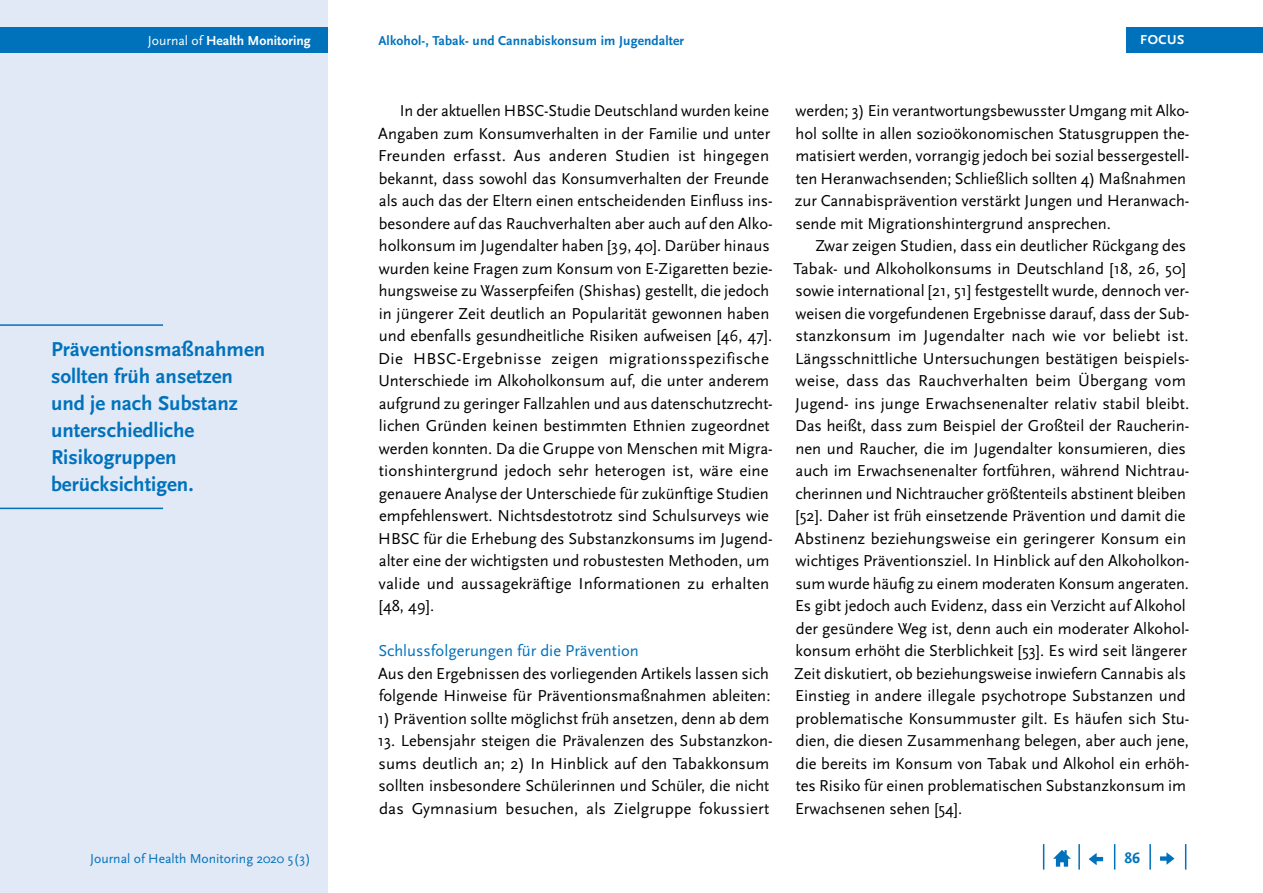
<style>
.page{position:relative;width:1263px;height:893px;background:#fff}
.page>*{position:absolute;margin:0;border:0;box-sizing:border-box;transform-origin:0 0}
.t1{font:700 21px/27px "Scala Sans Pro";color:#0072bc}
.Copy_Einzug{font:16.5px/22.5px "Scala Sans Pro";color:#000}
.Copy{font:16.5px/22.5px "Scala Sans Pro";color:#000}
.t2{font:16.5px "Scala Sans Pro";color:#0072bc}
.t3{font:700 15.75px "Scala Sans Pro";color:#0072bc}
.t4{font:13.65px "Scala Sans Pro";color:#0072bc}
.t5{font:700 13.65px "Scala Sans Pro";color:#fff}
.t6{font:700 13.5px "Scala Sans Pro";letter-spacing:.01em;color:#0072bc}
.t7{font:700 13.5px "Scala Sans Pro";letter-spacing:.04em;color:#fff}
.s1{font-weight:400}
</style>
<div class="page">
<div style="left:0;top:0;width:327px;height:893px;background:#e1e8f6"></div>
<div style="left:0;top:28px;width:327px;height:25px;background:#0072bc"></div>
<svg style="left:1185px;top:844px;width:1px;height:26px"></svg>
<hr style="left:1149px;top:844px;width:2px;height:26px;background:#0072bc">
<svg style="left:1114px;top:844px;width:1px;height:26px"></svg>
<hr style="left:1078px;top:844px;width:2px;height:26px;background:#0072bc">
<svg style="left:1043px;top:844px;width:1px;height:26px"></svg>
<svg style="left:1053px;top:850px;width:18px;height:17px"></svg>
<svg style="left:1089px;top:853px;width:14px;height:12px"></svg>
<svg style="left:1160px;top:852px;width:14px;height:13px"></svg>
<div style="left:1126px;top:28px;width:137px;height:25px;background:#0072bc"></div>
<hr style="left:0;top:324px;width:163px;height:2px;background:#0072bc">
<hr style="left:0;top:508px;width:163px;height:1px;background:#0072bc">
<p class="t5" style="left:148px;top:33px;width:164px"><span class="s1">Journal of</span> Health Monitoring</p>
<p class="t6" style="left:378px;top:33px;width:307px">Alkohol-, Tabak- und Cannabiskonsum im Jugendalter</p>
<p class="t7" style="left:1140px;top:32px;width:46px">FOCUS</p>
<p class="t1" style="left:51px;top:335px;width:216px">Präventionsmaßnahmen sollten früh ansetzen und je nach Substanz unterschiedliche<br>Risikogruppen berücksichtigen.</p>
<p class="Copy_Einzug" style="left:378px;top:99px;width:396px;text-indent:22px">In der aktuellen HBSC-Studie Deutschland wurden keine Angaben zum Konsumverhalten in der Familie und unter Freunden erfasst. Aus anderen Studien ist hingegen bekannt, dass sowohl das Konsumverhalten der Freunde als auch das der Eltern einen entscheidenden Einfluss ins&shy;besondere auf das Rauchverhalten aber auch auf den Alko&shy;holkonsum im Jugendalter haben [39, 40]. Darüber hinaus wurden keine Fragen zum Konsum von E-Zigaretten bezie&shy;hungsweise zu Wasserpfeifen (Shishas) gestellt, die jedoch in jüngerer Zeit deutlich an Popularität gewonnen haben und ebenfalls gesundheitliche Risiken aufweisen [46, 47].<br>Die HBSC-Ergebnisse zeigen migrationsspezifische Unterschiede im Alkoholkonsum auf, die unter anderem aufgrund zu geringer Fallzahlen und aus datenschutzrecht&shy;lichen Gründen keinen bestimmten Ethnien zugeordnet werden konnten. Da die Gruppe von Menschen mit Migra&shy;tionshintergrund jedoch sehr heterogen ist, wäre eine genauere Analyse der Unterschiede für zukünftige Studien empfehlenswert. Nichtsdestotrotz sind Schulsurveys wie HBSC für die Erhebung des Substanzkonsums im Jugend&shy;alter eine der wichtigsten und robustesten Methoden, um valide und aussagekräftige Informationen zu erhalten [48, 49].</p>
<h3 class="t2" style="left:378px;top:641px;width:262px">Schlussfolgerungen für die Prävention</h3>
<p class="Copy" style="left:378px;top:662px;width:394px">Aus den Ergebnissen des vorliegenden Artikels lassen sich folgende Hinweise für Präventionsmaßnahmen ableiten:</p>
<p class="Copy" style="left:378px;top:707px;width:393px">1) Prävention sollte möglichst früh ansetzen, denn ab dem</p>
<p class="Copy" style="left:378px;top:729px;width:396px">13. Lebensjahr steigen die Prävalenzen des Substanzkon&shy;sums deutlich an; 2) In Hinblick auf den Tabakkonsum sollten insbesondere Schülerinnen und Schüler, die nicht das Gymnasium besuchen, als Zielgruppe fokussiert</p>
<p class="Copy" style="left:795px;top:99px;width:396px">werden; 3) Ein verantwortungsbewusster Umgang mit Alko&shy;hol sollte in allen sozioökonomischen Statusgruppen the&shy;matisiert werden, vorrangig jedoch bei sozial bessergestell&shy;ten Heranwachsenden; Schließlich sollten 4) Maßnahmen zur Cannabisprävention verstärkt Jungen und Heranwach&shy;sende mit Migrationshintergrund ansprechen.</p>
<p class="Copy_Einzug" style="left:794px;top:234px;width:397px;text-indent:22px">Zwar zeigen Studien, dass ein deutlicher Rückgang des Tabak- und Alkoholkonsums in Deutschland [18, 26, 50] sowie international [21, 51] festgestellt wurde, dennoch ver&shy;weisen die vorgefundenen Ergebnisse darauf, dass der Sub&shy;stanzkonsum im Jugendalter nach wie vor beliebt ist.<br>Längsschnittliche Untersuchungen bestätigen beispiels&shy;weise, dass das Rauchverhalten beim Übergang vom Jugend- ins junge Erwachsenenalter relativ stabil bleibt.<br>Das heißt, dass zum Beispiel der Großteil der Raucherin&shy;nen und Raucher, die im Jugendalter konsumieren, dies auch im Erwachsenenalter fortführen, während Nichtrau&shy;cherinnen und Nichtraucher größtenteils abstinent bleiben [52]. Daher ist früh einsetzende Prävention und damit die Abstinenz beziehungsweise ein geringerer Konsum ein wichtiges Präventionsziel. In Hinblick auf den Alkoholkon&shy;sum wurde häufig zu einem moderaten Konsum angeraten.<br>Es gibt jedoch auch Evidenz, dass ein Verzicht auf Alkohol der gesündere Weg ist, denn auch ein moderater Alkohol&shy;konsum erhöht die Sterblichkeit [53]. Es wird seit längerer Zeit diskutiert, ob beziehungsweise inwiefern Cannabis als Einstieg in andere illegale psychotrope Substanzen und problematische Konsummuster gilt. Es häufen sich Stu&shy;dien, die diesen Zusammenhang belegen, aber auch jene, die bereits im Konsum von Tabak und Alkohol ein erhöh&shy;tes Risiko für einen problematischen Substanzkonsum im Erwachsenen sehen [54].</p>
<p class="t4" style="left:90px;top:850px;width:222px">Journal of Health Monitoring 2020 5(3)</p>
<p class="t3" style="left:1124px;top:849px;width:17px">86</p>
</div>
